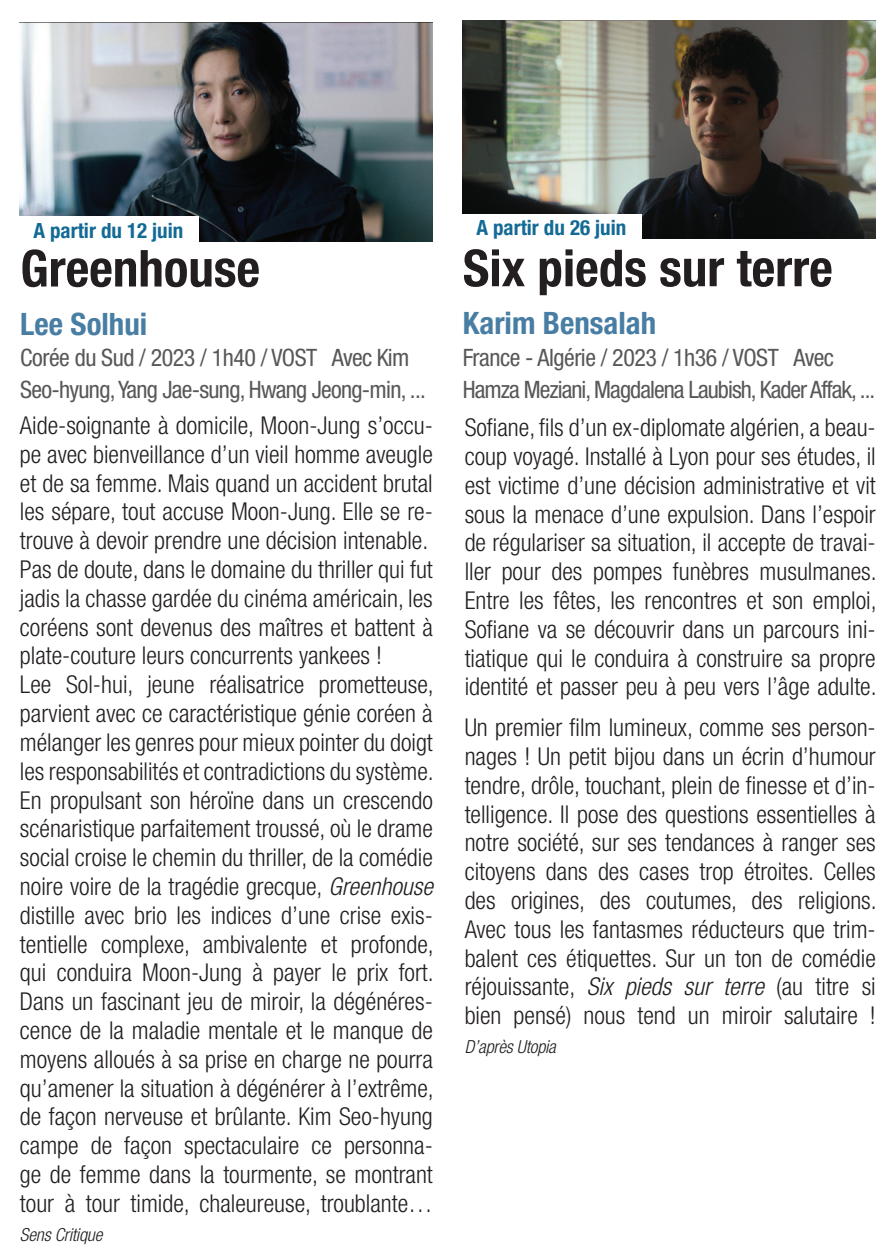
<style>
.page{position:relative;width:893px;height:1259px;background:#fff}
.page>*{position:absolute;margin:0;border:0;box-sizing:border-box;transform-origin:0 0}
.t1{font:700 condensed 51px "Helvetica Neue LT Std";color:#231f20}
.t2{font:700 condensed 30.9px "Helvetica Neue LT Std";color:#487da4}
.t3{font:300 condensed 24.6px/28.8px "Helvetica Neue LT Std";color:#231f20;text-align:justify}
.t4{font:condensed 24px/31.8px "Helvetica Neue LT Std";letter-spacing:-.03em;color:#57585a}
.t5{font:700 condensed 21px "Helvetica Neue LT Std";color:#136a95}
.t6{font:italic 300 condensed 18px "Helvetica Neue LT Std";letter-spacing:-.01em;color:#231f20}
.s1{font-style:italic}
</style>
<div class="page">
<img style="left:20px;top:23px;width:413px;height:218px">
<div style="left:18px;top:216px;width:181px;height:27px;background:#fff"></div>
<img style="left:463px;top:21px;width:413px;height:218px">
<div style="left:461px;top:214px;width:181px;height:27px;background:#fff"></div>
<p class="t5" style="left:33px;top:217px;width:151px">A partir du 12 juin</p>
<h1 class="t1" style="left:20px;top:237px;width:241px">Greenhouse</h1>
<p class="t2" style="left:20px;top:305px;width:128px">Lee Solhui</p>
<p class="t4" style="left:20px;top:342px;width:407px">Corée du Sud / 2023 / 1h40 / VOST Avec Kim<br>Seo-hyung, Yang Jae-sung, Hwang Jeong-min, ...</p>
<p class="t3" style="left:20px;top:411px;width:415px;text-align:left">Aide-soignante à domicile, Moon-Jung s’occu&shy;pe avec bienveillance d’un vieil homme aveugle et de sa femme. Mais quand un accident brutal les sépare, tout accuse Moon-Jung. Elle se re&shy;trouve à devoir prendre une décision intenable.<br>Pas de doute, dans le domaine du thriller qui fut jadis la chasse gardée du cinéma américain, les coréens sont devenus des maîtres et battent à plate-couture leurs concurrents yankees !<br>Lee Sol-hui, jeune réalisatrice prometteuse, parvient avec ce caractéristique génie coréen à mélanger les genres pour mieux pointer du doigt les responsabilités et contradictions du système.<br>En propulsant son héroïne dans un crescendo scénaristique parfaitement troussé, où le drame social croise le chemin du thriller, de la comédie noire voire de la tragédie grecque, <span class="s1">Greenhouse </span>distille avec brio les indices d’une crise exis&shy;tentielle complexe, ambivalente et profonde, qui conduira Moon-Jung à payer le prix fort.<br>Dans un fascinant jeu de miroir, la dégénéres&shy;cence de la maladie mentale et le manque de moyens alloués à sa prise en charge ne pourra qu’amener la situation à dégénérer à l’extrême, de façon nerveuse et brûlante. Kim Seo-hyung campe de façon spectaculaire ce personna&shy;ge de femme dans la tourmente, se montrant tour à tour timide, chaleureuse, troublante…</p>
<p class="t6" style="left:20px;top:1224px;width:84px">Sens Critique</p>
<p class="t5" style="left:476px;top:215px;width:151px">A partir du 26 juin</p>
<h1 class="t1" style="left:463px;top:237px;width:371px">Six pieds sur terre</h1>
<p class="t2" style="left:463px;top:304px;width:195px">Karim Bensalah</p>
<p class="t4" style="left:463px;top:341px;width:414px">France - Algérie / 2023 / 1h36 / VOST Avec<br>Hamza Meziani, Magdalena Laubish, Kader Affak, ...</p>
<p class="t3" style="left:465px;top:413px;width:414px">Sofiane, fils d’un ex-diplomate algérien, a beau&shy;coup voyagé. Installé à Lyon pour ses études, il est victime d’une décision administrative et vit sous la menace d’une expulsion. Dans l’espoir de régulariser sa situation, il accepte de travai&shy;ller pour des pompes funèbres musulmanes.<br>Entre les fêtes, les rencontres et son emploi, Sofiane va se découvrir dans un parcours ini&shy;tiatique qui le conduira à construire sa propre identité et passer peu à peu vers l’âge adulte.</p>
<p class="t3" style="left:465px;top:713px;width:414px">Un premier film lumineux, comme ses person&shy;nages ! Un petit bijou dans un écrin d’humour tendre, drôle, touchant, plein de finesse et d’in&shy;telligence. Il pose des questions essentielles à notre société, sur ses tendances à ranger ses citoyens dans des cases trop étroites. Celles des origines, des coutumes, des religions.<br>Avec tous les fantasmes réducteurs que trim&shy;balent ces étiquettes. Sur un ton de comédie réjouissante, <span class="s1">Six pieds sur terre</span> (au titre si bien pensé) nous tend un miroir salutaire !</p>
<p class="t6" style="left:465px;top:1036px;width:93px">D’après Utopia</p>
</div>
